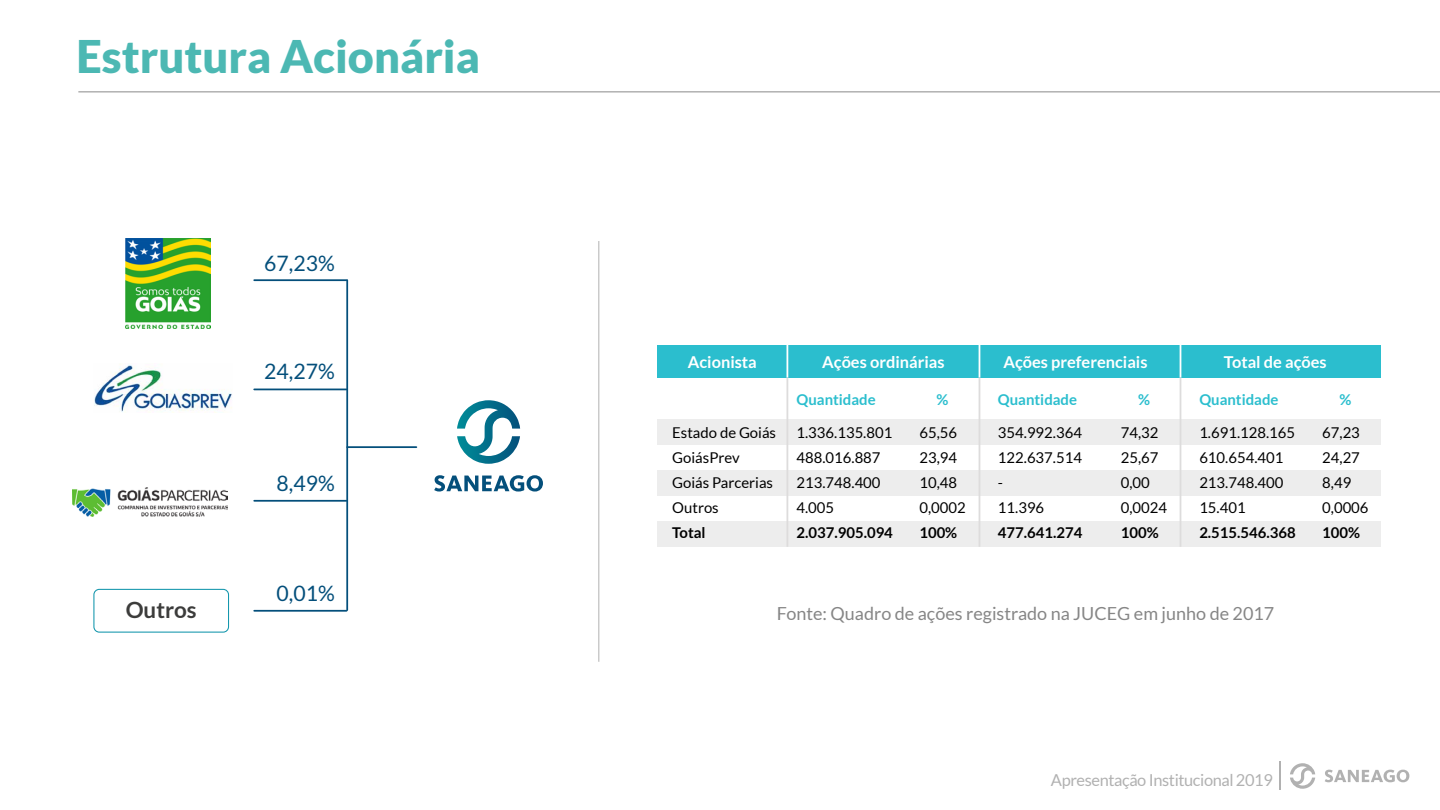
<style>
.page{position:relative;width:1440px;height:810px;background:#fff}
.page>*{position:absolute;margin:0;border:0;box-sizing:border-box;transform-origin:0 0}
.t1{font:900 45px "Lato";color:#4cb8b3}
.t2{font:700 22.42px "Lato";color:#3c3c3b}
.t3{font:21.23px "Lato";color:#044f7b}
.t4{font:18px "Lato";color:#868686}
.t5{font:16.5px "Lato";letter-spacing:-.025em;color:#b1b1b1}
.t6{font:700 16.35px "Lato";color:#fff}
.t7{font:14.92px/25px "Lato";color:#000}
.t8{font:700 14.92px "Lato";color:#000}
.t9{font:700 14.92px "Lato";color:#2bbece}
</style>
<div class="page">
<img style="left:94px;top:364px;width:138px;height:49px">
<svg style="left:457px;top:400px;width:63px;height:64px"></svg>
<svg style="left:434px;top:475px;width:109px;height:17px"></svg>
<div style="left:93px;top:589px;width:136px;height:44px;border:1px solid #1597ad;border-radius:5px"></div>
<hr style="left:254px;top:279px;width:93px;height:2px;background:#044f7b">
<hr style="left:254px;top:389px;width:93px;height:1px;background:#044f7b">
<hr style="left:347px;top:446px;width:69px;height:2px;background:#044f7b">
<hr style="left:254px;top:500px;width:93px;height:2px;background:#044f7b">
<hr style="left:254px;top:610px;width:93px;height:2px;background:#044f7b">
<hr style="left:346px;top:280px;width:2px;height:330px;background:#044f7b">
<img style="left:126px;top:239px;width:85px;height:90px">
<svg style="left:1325px;top:770px;width:84px;height:12px"></svg>
<svg style="left:1290px;top:763px;width:25px;height:26px"></svg>
<hr style="left:1279px;top:762px;width:2px;height:28px;background:#b1b1b1">
<img style="left:73px;top:488px;width:155px;height:28px">
<div style="left:657px;top:521px;width:724px;height:26px;background:#ededed"></div>
<div style="left:657px;top:470px;width:724px;height:26px;background:#ededed"></div>
<div style="left:657px;top:419px;width:724px;height:25px;background:#ededed"></div>
<div style="left:657px;top:345px;width:724px;height:32px;background:#2bbece"></div>
<hr style="left:787px;top:345px;width:1px;height:32px;background:#fff">
<hr style="left:787px;top:377px;width:1px;height:170px;background:#dddcdc">
<hr style="left:979px;top:345px;width:1px;height:32px;background:#fff">
<hr style="left:1180px;top:345px;width:1px;height:32px;background:#fff">
<hr style="left:979px;top:377px;width:1px;height:170px;background:#dddcdc">
<hr style="left:1180px;top:377px;width:1px;height:170px;background:#dddcdc">
<hr style="left:598px;top:241px;width:1px;height:421px;background:#b1b1b1">
<hr style="left:78px;top:91px;width:1362px;height:2px;background:#b1b1b1">
<h1 class="t1" style="left:77px;top:30px;width:405px">Estrutura Acionária</h1>
<h3 class="t3" style="left:264px;top:251px;width:72px">67,23%</h3>
<h3 class="t3" style="left:264px;top:360px;width:72px">24,27%</h3>
<h2 class="t2" style="left:126px;top:597px;width:73px">Outros</h2>
<h3 class="t3" style="left:277px;top:471px;width:60px">8,49%</h3>
<h3 class="t3" style="left:277px;top:581px;width:60px">0,01%</h3>
<p class="t6" style="left:688px;top:353px;width:71px">Acionista</p>
<p class="t6" style="left:822px;top:353px;width:124px">Ações ordinárias</p>
<p class="t9" style="left:797px;top:391px;width:81px">Quantidade</p>
<p class="t9" style="left:937px;top:391px;width:13px">%</p>
<p class="t7" style="left:672px;top:420px;width:105px">Estado de Goiás<br>GoiásPrev<br>Goiás Parcerias<br>Outros</p>
<p class="t8" style="left:672px;top:524px;width:35px">Total</p>
<p class="t7" style="left:797px;top:420px;width:97px">1.336.135.801<br>488.016.887<br>213.748.400<br>4.005</p>
<p class="t8" style="left:797px;top:524px;width:98px">2.037.905.094</p>
<p class="t7" style="left:919px;top:420px;width:48px">65,56<br>23,94<br>10,48<br>0,0002</p>
<p class="t8" style="left:919px;top:524px;width:39px">100%</p>
<p class="t6" style="left:1003px;top:353px;width:146px">Ações preferenciais</p>
<p class="t6" style="left:1224px;top:353px;width:104px">Total de ações</p>
<p class="t9" style="left:998px;top:391px;width:81px">Quantidade</p>
<p class="t9" style="left:1138px;top:391px;width:13px">%</p>
<p class="t7" style="left:998px;top:420px;width:86px">354.992.364<br>122.637.514 -<br>11.396</p>
<p class="t8" style="left:998px;top:524px;width:86px">477.641.274</p>
<p class="t7" style="left:1121px;top:420px;width:48px">74,32<br>25,67<br>0,00<br>0,0024</p>
<p class="t8" style="left:1121px;top:524px;width:39px">100%</p>
<p class="t9" style="left:1199px;top:391px;width:81px">Quantidade</p>
<p class="t9" style="left:1339px;top:391px;width:13px">%</p>
<p class="t7" style="left:1199px;top:420px;width:97px">1.691.128.165<br>610.654.401<br>213.748.400<br>15.401</p>
<p class="t8" style="left:1199px;top:524px;width:98px">2.515.546.368</p>
<p class="t7" style="left:1322px;top:420px;width:48px">67,23<br>24,27<br>8,49<br>0,0006</p>
<p class="t8" style="left:1322px;top:524px;width:39px">100%</p>
<p class="t4" style="left:777px;top:604px;width:499px">Fonte: Quadro de ações registrado na JUCEG em junho de 2017</p>
<p class="t5" style="left:1051px;top:771px;width:223px">Apresentação Institucional 2019</p>
</div>
